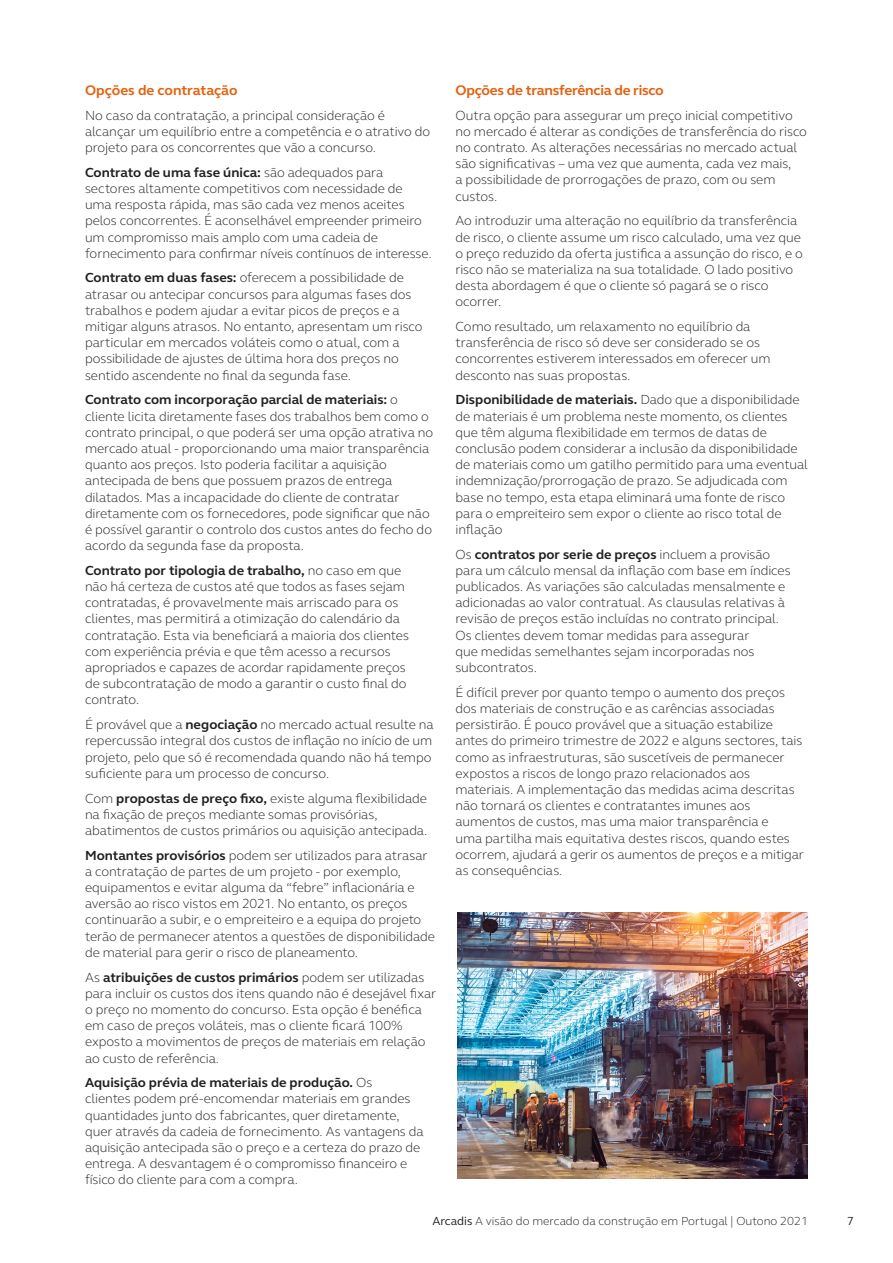
<style>
.page{position:relative;width:893px;height:1263px;background:#fff}
.page>*{position:absolute;margin:0;border:0;box-sizing:border-box;transform-origin:0 0}
.Numbers___body{font:700 14.25px "FS Elliot Pro";letter-spacing:-.015em;color:#e4610f}
.bullet_points{font:700 14.25px "FS Elliot Pro";letter-spacing:-.005em;color:#e4610f}
.Numbers___body-2{font:300 13.5px/16.2px "FS Elliot Pro";letter-spacing:-.005em;color:#231f20}
.t1{font:300 12px "FS Elliot Pro";color:#231f20}
.t2{font:12px "FS Elliot Pro";color:#231f20}
.s1{font-weight:700}
.s2{font-weight:400}
</style>
<div class="page">
<img style="left:457px;top:912px;width:351px;height:267px">
<hr style="left:0;top:0;width:1px;height:674px;background:#231f20">
<p class="bullet_points" style="left:85px;top:81px;width:154px">Opções de contratação</p>
<p class="Numbers___body-2" style="left:85px;top:106px;width:347px">No caso da contratação, a principal consideração é alcançar um equilíbrio entre a competência e o atrativo do projeto para os concorrentes que vão a concurso.</p>
<p class="Numbers___body-2" style="left:85px;top:164px;width:348px"><span class="s1">Contrato de uma fase única:</span> são adequados para sectores altamente competitivos com necessidade de uma resposta rápida, mas são cada vez menos aceites pelos concorrentes. É aconselhável empreender primeiro um compromisso mais amplo com uma cadeia de fornecimento para confirmar níveis contínuos de interesse.</p>
<p class="Numbers___body-2" style="left:85px;top:269px;width:339px"><span class="s1">Contrato em duas fases:</span> oferecem a possibilidade de atrasar ou antecipar concursos para algumas fases dos trabalhos e podem ajudar a evitar picos de preços e a mitigar alguns atrasos. No entanto, apresentam um risco particular em mercados voláteis como o atual, com a possibilidade de ajustes de última hora dos preços no sentido ascendente no final da segunda fase.</p>
<p class="Numbers___body-2" style="left:85px;top:391px;width:350px"><span class="s1">Contrato com incorporação parcial de materiais:</span> o cliente licita diretamente fases dos trabalhos bem como o contrato principal, o que poderá ser uma opção atrativa no mercado atual - proporcionando uma maior transparência quanto aos preços. Isto poderia facilitar a aquisição antecipada de bens que possuem prazos de entrega dilatados. Mas a incapacidade do cliente de contratar diretamente com os fornecedores, pode significar que não é possível garantir o controlo dos custos antes do fecho do acordo da segunda fase da proposta.</p>
<p class="Numbers___body-2" style="left:85px;top:562px;width:325px"><span class="s1">Contrato por tipologia de trabalho,</span> no caso em que não há certeza de custos até que todos as fases sejam contratadas, é provavelmente mais arriscado para os clientes, mas permitirá a otimização do calendário da contratação. Esta via beneficiará a maioria dos clientes com experiência prévia e que têm acesso a recursos apropriados e capazes de acordar rapidamente preços de subcontratação de modo a garantir o custo final do contrato.</p>
<p class="Numbers___body-2" style="left:85px;top:716px;width:350px">É provável que a <span class="s1">negociação</span> no mercado actual resulte na repercussão integral dos custos de inflação no início de um projeto, pelo que só é recomendada quando não há tempo suficiente para um processo de concurso.</p>
<p class="Numbers___body-2" style="left:85px;top:789px;width:344px">Com <span class="s1">propostas de preço fixo,</span> existe alguma flexibilidade na fixação de preços mediante somas provisórias, abatimentos de custos primários ou aquisição antecipada.</p>
<p class="Numbers___body-2" style="left:85px;top:846px;width:352px"><span class="s1">Montantes provisórios</span> podem ser utilizados para atrasar a contratação de partes de um projeto - por exemplo, equipamentos e evitar alguma da “febre” inflacionária e aversão ao risco vistos em 2021. No entanto, os preços continuarão a subir, e o empreiteiro e a equipa do projeto terão de permanecer atentos a questões de disponibilidade de material para gerir o risco de planeamento.</p>
<p class="Numbers___body-2" style="left:85px;top:968px;width:353px">As <span class="s1">atribuições de custos primários</span> podem ser utilizadas para incluir os custos dos itens quando não é desejável fixar o preço no momento do concurso. Esta opção é benéfica em caso de preços voláteis, mas o cliente ficará 100% exposto a movimentos de preços de materiais em relação ao custo de referência.</p>
<p class="Numbers___body-2" style="left:85px;top:1074px;width:340px"><span class="s1">Aquisição prévia de materiais de produção.</span> Os<br>clientes podem pré-encomendar materiais em grandes quantidades junto dos fabricantes, quer diretamente, quer através da cadeia de fornecimento. As vantagens da aquisição antecipada são o preço e a certeza do prazo de entrega. A desvantagem é o compromisso financeiro e físico do cliente para com a compra.</p>
<p class="Numbers___body" style="left:455px;top:81px;width:210px">Opções de transferência de risco</p>
<p class="Numbers___body-2" style="left:455px;top:106px;width:353px">Outra opção para assegurar um preço inicial competitivo no mercado é alterar as condições de transferência do risco no contrato. As alterações necessárias no mercado actual são significativas – uma vez que aumenta, cada vez mais,<br>a possibilidade de prorrogações de prazo, com ou sem custos.</p>
<p class="Numbers___body-2" style="left:455px;top:212px;width:349px">Ao introduzir uma alteração no equilíbrio da transferência de risco, o cliente assume um risco calculado, uma vez que o preço reduzido da oferta justifica a assunção do risco, e o risco não se materializa na sua totalidade. O lado positivo desta abordagem é que o cliente só pagará se o risco ocorrer.</p>
<p class="Numbers___body-2" style="left:455px;top:318px;width:317px">Como resultado, um relaxamento no equilíbrio da transferência de risco só deve ser considerado se os concorrentes estiverem interessados em oferecer um desconto nas suas propostas.</p>
<p class="Numbers___body-2" style="left:455px;top:391px;width:354px"><span class="s1">Disponibilidade de materiais.</span> Dado que a disponibilidade de materiais é um problema neste momento, os clientes que têm alguma flexibilidade em termos de datas de conclusão podem considerar a inclusão da disponibilidade de materiais como um gatilho permitido para uma eventual indemnização/prorrogação de prazo. Se adjudicada com base no tempo, esta etapa eliminará uma fonte de risco para o empreiteiro sem expor o cliente ao risco total de inflação</p>
<p class="Numbers___body-2" style="left:455px;top:546px;width:337px">Os <span class="s1">contratos por serie de preços</span> incluem a provisão para um cálculo mensal da inflação com base em índices publicados. As variações são calculadas mensalmente e adicionadas ao valor contratual. As clausulas relativas à revisão de preços estão incluídas no contrato principal.<br>Os clientes devem tomar medidas para assegurar<br>que medidas semelhantes sejam incorporadas nos subcontratos.</p>
<p class="Numbers___body-2" style="left:455px;top:684px;width:350px">É difícil prever por quanto tempo o aumento dos preços dos materiais de construção e as carências associadas persistirão. É pouco provável que a situação estabilize antes do primeiro trimestre de 2022 e alguns sectores, tais como as infraestruturas, são suscetíveis de permanecer expostos a riscos de longo prazo relacionados aos materiais. A implementação das medidas acima descritas não tornará os clientes e contratantes imunes aos aumentos de custos, mas uma maior transparência e<br>uma partilha mais equitativa destes riscos, quando estes ocorrem, ajudará a gerir os aumentos de preços e a mitigar as consequências.</p>
<p class="t1" style="left:432px;top:1212px;width:377px"><span class="s2">Arcadis</span> A visão do mercado da construção em Portugal | Outono 2021</p>
<p class="t2" style="left:847px;top:1213px;width:8px">7</p>
</div>
